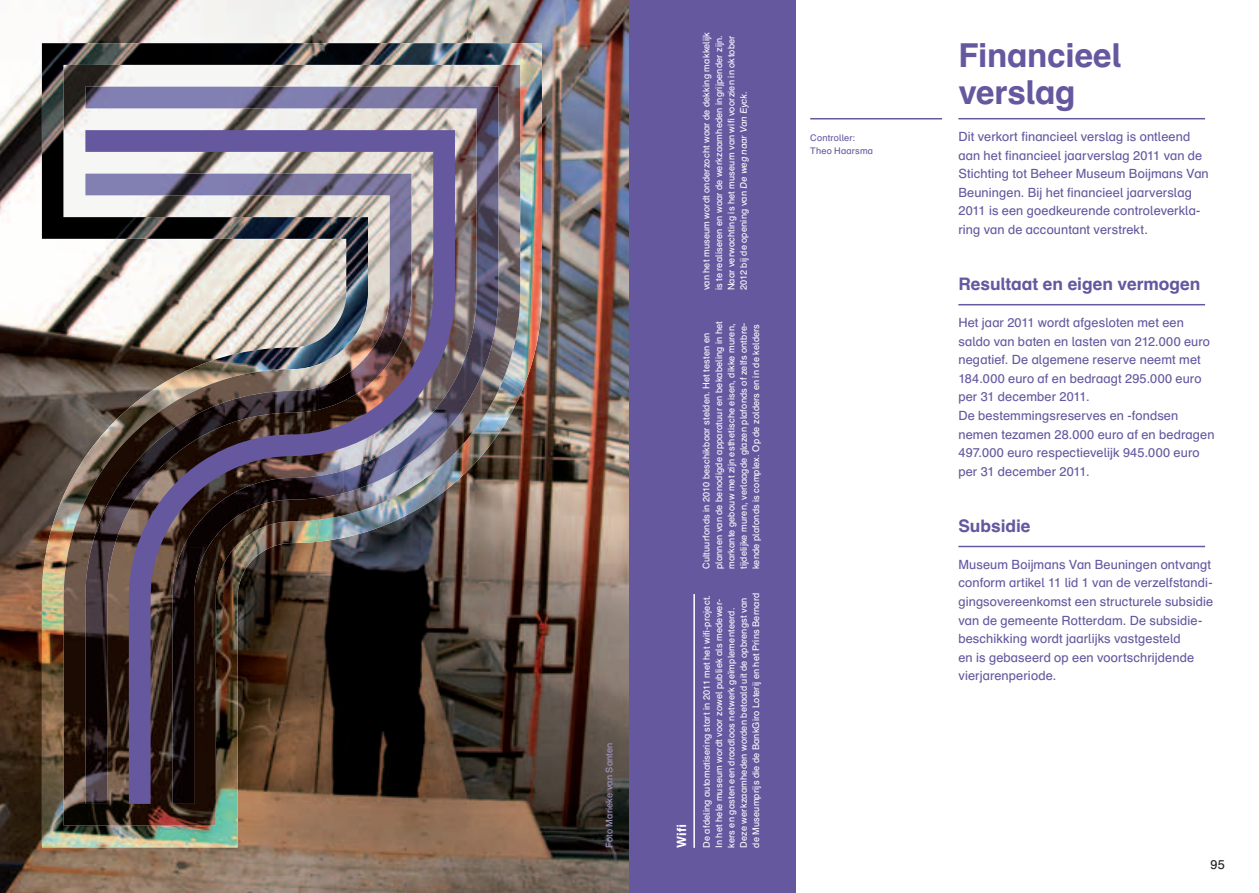
<style>
.page{position:relative;width:1259px;height:893px;background:#fff}
.page>*{position:absolute;margin:0;border:0;box-sizing:border-box;transform-origin:0 0}
.t1{font:700 33px/37.2px "Schulbuch Nord";letter-spacing:-.01em;color:#66589f}
.t2{font:700 17.25px "Schulbuch Nord";color:#66589f}
.t3{font:12.75px/18.6px "Schulbuch Nord";letter-spacing:.005em;color:#66589f}
.t4{font:700 12.75px "Schulbuch Nord";color:#fff}
.t5{font:12.75px "Schulbuch Nord";color:#231f20}
.t6{font:9.15px/12.3px "Schulbuch Nord";letter-spacing:.015em;color:#fff}
.t7{font:9.15px/12.5px "Schulbuch Nord";letter-spacing:.02em;color:#66589f}
.t8{font:9.15px "Schulbuch Nord";letter-spacing:.015em;color:#a69bc7}
</style>
<div class="page">
<img style="left:0;top:0;width:629px;height:893px">
<img style="left:42px;top:43px;width:500px;height:804px">
<img style="left:64px;top:65px;width:456px;height:761px">
<img style="left:85px;top:138px;width:370px;height:666px">
<img style="left:85px;top:87px;width:413px;height:51px">
<img style="left:446px;top:138px;width:52px;height:292px">
<img style="left:395px;top:393px;width:52px;height:79px">
<img style="left:188px;top:470px;width:156px;height:78px">
<img style="left:343px;top:446px;width:52px;height:47px">
<img style="left:172px;top:537px;width:17px;height:267px">
<img style="left:188px;top:547px;width:20px;height:257px">
<img style="left:85px;top:174px;width:326px;height:52px">
<img style="left:365px;top:226px;width:46px;height:162px">
<img style="left:318px;top:358px;width:47px;height:52px">
<img style="left:132px;top:402px;width:93px;height:87px">
<img style="left:225px;top:387px;width:93px;height:38px">
<img style="left:85px;top:467px;width:47px;height:337px">
<img style="left:132px;top:489px;width:11px;height:16px">
<div style="left:629px;top:0;width:167px;height:893px;background:#66589f"></div>
<hr style="left:958px;top:118px;width:247px;height:1px;background:#66589f">
<hr style="left:958px;top:304px;width:247px;height:1px;background:#66589f">
<hr style="left:958px;top:546px;width:247px;height:1px;background:#66589f">
<hr style="left:693px;top:594px;width:2px;height:254px;background:#fff">
<hr style="left:810px;top:118px;width:132px;height:1px;background:#66589f">
<p class="t8" style="left:603px;top:848px;width:107px;rotate:-90deg">Foto Marieke van Santen</p>
<p class="t4" style="left:673px;top:848px;width:25px;rotate:-90deg">Wifi</p>
<p class="t6" style="left:700px;top:290px;width:260px;rotate:-90deg">van het museum wordt onderzocht waar de dekking makkelijk is te realiseren en waar de werkzaamheden ingrijpender zijn.<br>Naar verwachting is het museum van wifi voorzien in oktober 2012 bij de opening van De weg naar Van Eyck.</p>
<p class="t6" style="left:700px;top:569px;width:250px;rotate:-90deg">Cultuurfonds in 2010 beschikbaar stelden. Het testen en plannen van de benodigde apparatuur en bekabeling in het markante gebouw met zijn esthetische eisen, dikke muren, tijdelijke muren, verlaagde glazen plafonds of zelfs ontbre&shy;kende plafonds is complex. Op de zolders en in de kelders</p>
<p class="t6" style="left:700px;top:848px;width:256px;rotate:-90deg">De afdeling automatisering start in 2011 met het wifi-project.<br>In het hele museum wordt voor zowel publiek als medewer&shy;kers en gasten een draadloos netwerk geïmplementeerd.<br>Deze werkzaamheden worden betaald uit de opbrengst van de Museumprijs die de BankGiro Loterij en het Prins Bernard</p>
<p class="t7" style="left:810px;top:131px;width:64px">Controller:<br>Theo Haarsma</p>
<h1 class="t1" style="left:958px;top:35px;width:164px">Financieel verslag</h1>
<p class="t3" style="left:958px;top:127px;width:252px">Dit verkort financieel verslag is ontleend aan het financieel jaarverslag 2011 van de Stichting tot Beheer Museum Boijmans Van Beuningen. Bij het financieel jaarverslag 2011 is een goedkeurende controleverkla&shy;ring van de accountant verstrekt.</p>
<h2 class="t2" style="left:958px;top:273px;width:243px">Resultaat en eigen vermogen</h2>
<p class="t3" style="left:958px;top:313px;width:258px">Het jaar 2011 wordt afgesloten met een saldo van baten en lasten van 212.000 euro negatief. De algemene reserve neemt met 184.000 euro af en bedraagt 295.000 euro per 31 december 2011.<br>De bestemmingsreserves en -fondsen nemen tezamen 28.000 euro af en bedragen 497.000 euro respectievelijk 945.000 euro per 31 december 2011.</p>
<h2 class="t2" style="left:958px;top:514px;width:74px">Subsidie</h2>
<p class="t3" style="left:958px;top:555px;width:256px">Museum Boijmans Van Beuningen ontvangt conform artikel 11 lid 1 van de verzelfstandi&shy;gingsovereenkomst een structurele subsidie van de gemeente Rotterdam. De subsidie&shy;beschikking wordt jaarlijks vastgesteld<br>en is gebaseerd op een voortschrijdende vierjarenperiode.</p>
<p class="t5" style="left:1210px;top:857px;width:16px">95</p>
</div>
